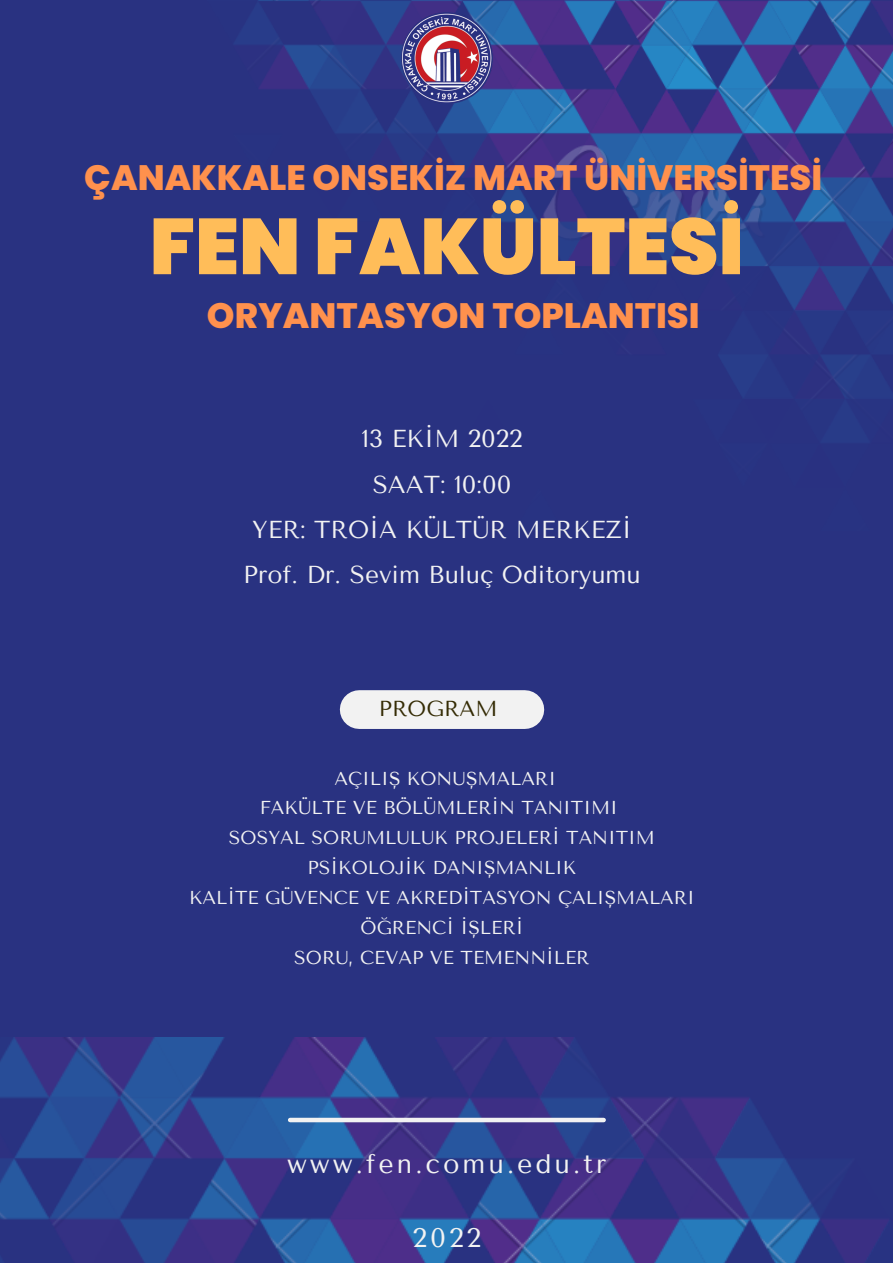
<style>
.page{position:relative;width:893px;height:1263px;background:#293281}
.page>*{position:absolute;margin:0;border:0;box-sizing:border-box;transform-origin:0 0}
.t1{font:900 78.9px "Poppins";color:#ffbd59}
.t2{font:800 35.25px "Poppins";color:#ff914d}
.t3{font:26.62px "Tenor Sans";letter-spacing:.115em;color:#f2f2f2}
.t4{font:24.45px/45px "Tenor Sans";color:#f2f2f2;text-align:center}
.t5{font:21.6px "Tenor Sans";color:#342b04}
.t6{font:18.6px/29.8px "Tenor Sans";color:#f2f2f2;text-align:center}
</style>
<div class="page">
<img style="left:0;top:1037px;width:889px;height:226px">
<hr style="left:290px;top:1118px;width:313px;height:4px;background:#f2f2f2">
<div style="left:359px;top:690px;width:166px;height:39px;background:#f2f2f2"></div>
<img style="left:258px;top:0;width:635px;height:398px">
<img style="left:401px;top:13px;width:91px;height:90px">
<h2 class="t2" style="left:84px;top:153px;width:739px">ÇANAKKALE ONSEKİZ MART ÜNİVERSİTESİ</h2>
<h1 class="t1" style="left:150px;top:191px;width:596px">FEN FAKÜLTESİ</h1>
<h2 class="t2" style="left:207px;top:291px;width:494px">ORYANTASYON TOPLANTISI</h2>
<h3 class="t4" style="left:243px;top:417px;width:399px">13 EKİM 2022<br>SAAT: 10:00<br>YER: TROİA KÜLTÜR MERKEZİ<br>Prof. Dr. Sevim Buluç Oditoryumu</h3>
<p class="t5" style="left:379px;top:696px;width:120px">PROGRAM</p>
<p class="t6" style="left:189px;top:763px;width:507px">AÇILIŞ KONUŞMALARI<br>FAKÜLTE VE BÖLÜMLERİN TANITIMI<br>SOSYAL SORUMLULUK PROJELERİ TANITIM<br>PSİKOLOJİK DANIŞMANLIK<br>KALİTE GÜVENCE VE AKREDİTASYON ÇALIŞMALARI<br>ÖĞRENCİ İŞLERİ<br>SORU, CEVAP VE TEMENNİLER</p>
<h3 class="t3" style="left:287px;top:1148px;width:321px">www.fen.comu.edu.tr</h3>
<h3 class="t3" style="left:412px;top:1223px;width:70px">2022</h3>
</div>
